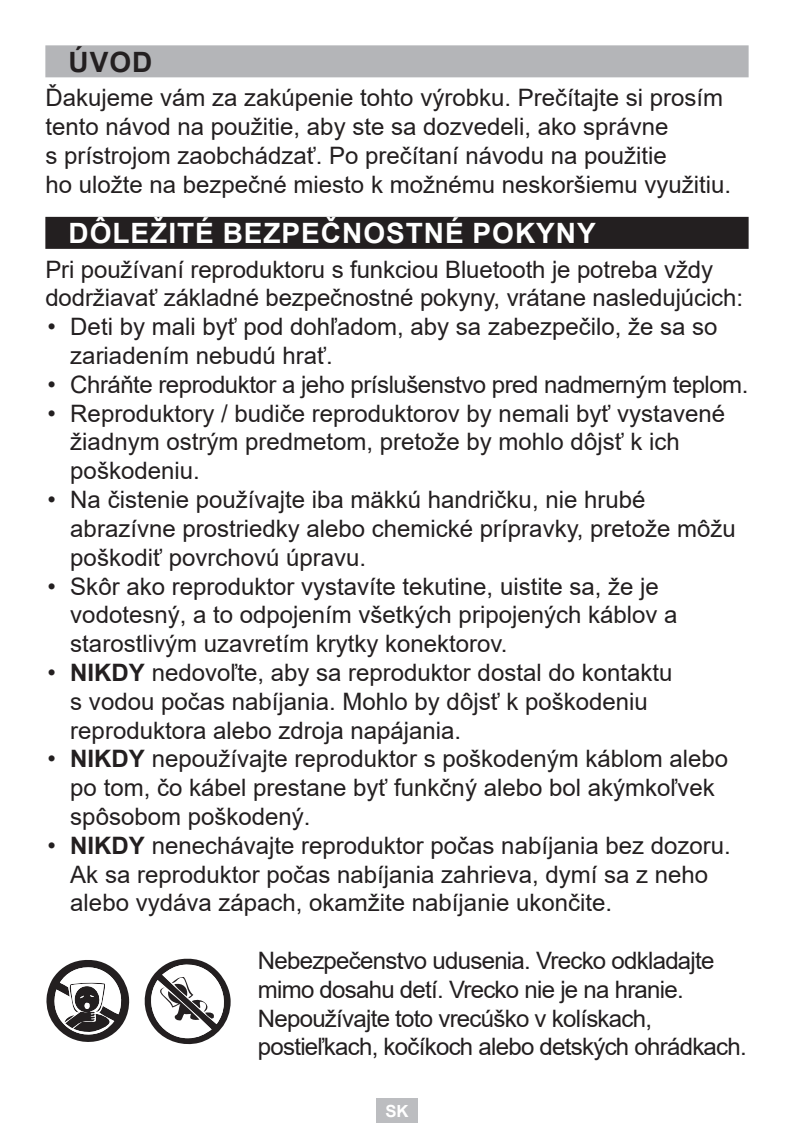
<style>
.page{position:relative;width:794px;height:1134px;background:#fff}
.page>*{position:absolute;margin:0;border:0;box-sizing:border-box;transform-origin:0 0}
.t1{font:700 28px "Arial";letter-spacing:.035em;color:#fff}
.t2{font:700 28px "Arial";color:#231f20}
.t3{font:24px/28.8px "Arial";color:#231f20}
.t4{font:24px/28.8px "Arial";letter-spacing:-.03em;color:#231f20}
.t5{font:24px "Arial";letter-spacing:-.02em;color:#231f20}
.t6{font:700 16.8px "Arial";color:#fff}
.s1{font-weight:700}
</style>
<div class="page">
<div style="left:376px;top:1098px;width:42px;height:25px;background:#bcbdc0"></div>
<div style="left:45px;top:45px;width:703px;height:32px;background:#b4b5b8"></div>
<div style="left:45px;top:217px;width:703px;height:32px;background:#231f20"></div>
<svg style="left:144px;top:958px;width:87px;height:87px"></svg>
<svg style="left:46px;top:960px;width:84px;height:82px"></svg>
<p class="t2" style="left:69px;top:42px;width:85px">ÚVOD</p>
<p class="t3" style="left:45px;top:83px;width:687px">Ďakujeme vám za zakúpenie tohto výrobku. Prečítajte si prosím tento návod na použitie, aby ste sa dozvedeli, ako správne<br>s prístrojom zaobchádzať. Po prečítaní návodu na použitie<br>ho uložte na bezpečné miesto k možnému neskoršiemu využitiu.</p>
<p class="t1" style="left:69px;top:214px;width:529px">DÔLEŽITÉ BEZPEČNOSTNÉ POKYNY</p>
<p class="t3" style="left:45px;top:255px;width:699px">Pri používaní reproduktoru s funkciou Bluetooth je potreba vždy dodržiavať základné bezpečnostné pokyny, vrátane nasledujúcich:</p>
<p class="t3" style="left:70px;top:312px;width:648px;text-indent:-23px">• Deti by mali byť pod dohľadom, aby sa zabezpečilo, že sa so zariadením nebudú hrať.</p>
<p class="t5" style="left:48px;top:368px;width:702px">• Chráňte reproduktor a jeho príslušenstvo pred nadmerným teplom.</p>
<p class="t3" style="left:70px;top:399px;width:656px;text-indent:-23px">• Reproduktory / budiče reproduktorov by nemali byť vystavené žiadnym ostrým predmetom, pretože by mohlo dôjsť k ich poškodeniu.</p>
<p class="t3" style="left:70px;top:485px;width:667px;text-indent:-23px">• Na čistenie používajte iba mäkkú handričku, nie hrubé abrazívne prostriedky alebo chemické prípravky, pretože môžu poškodiť povrchovú úpravu.</p>
<p class="t3" style="left:70px;top:571px;width:608px;text-indent:-23px">• Skôr ako reproduktor vystavíte tekutine, uistite sa, že je vodotesný, a to odpojením všetkých pripojených káblov a starostlivým uzavretím krytky konektorov.</p>
<p class="t3" style="left:70px;top:658px;width:603px;text-indent:-23px">• <span class="s1">NIKDY</span> nedovoľte, aby sa reproduktor dostal do kontaktu s vodou počas nabíjania. Mohlo by dôjsť k poškodeniu reproduktora alebo zdroja napájania.</p>
<p class="t3" style="left:70px;top:744px;width:659px;text-indent:-23px">• <span class="s1">NIKDY</span> nepoužívajte reproduktor s poškodeným káblom alebo po tom, čo kábel prestane byť funkčný alebo bol akýmkoľvek spôsobom poškodený.</p>
<p class="t3" style="left:70px;top:831px;width:662px;text-indent:-23px">• <span class="s1">NIKDY</span> nenechávajte reproduktor počas nabíjania bez dozoru.<br>Ak sa reproduktor počas nabíjania zahrieva, dymí sa z neho alebo vydáva zápach, okamžite nabíjanie ukončite.</p>
<p class="t4" style="left:258px;top:946px;width:490px">Nebezpečenstvo udusenia. Vrecko odkladajte mimo dosahu detí. Vrecko nie je na hranie.<br>Nepoužívajte toto vrecúško v kolískach, postieľkach, kočíkoch alebo detských ohrádkach.</p>
<p class="t6" style="left:385px;top:1099px;width:25px">SK</p>
</div>
